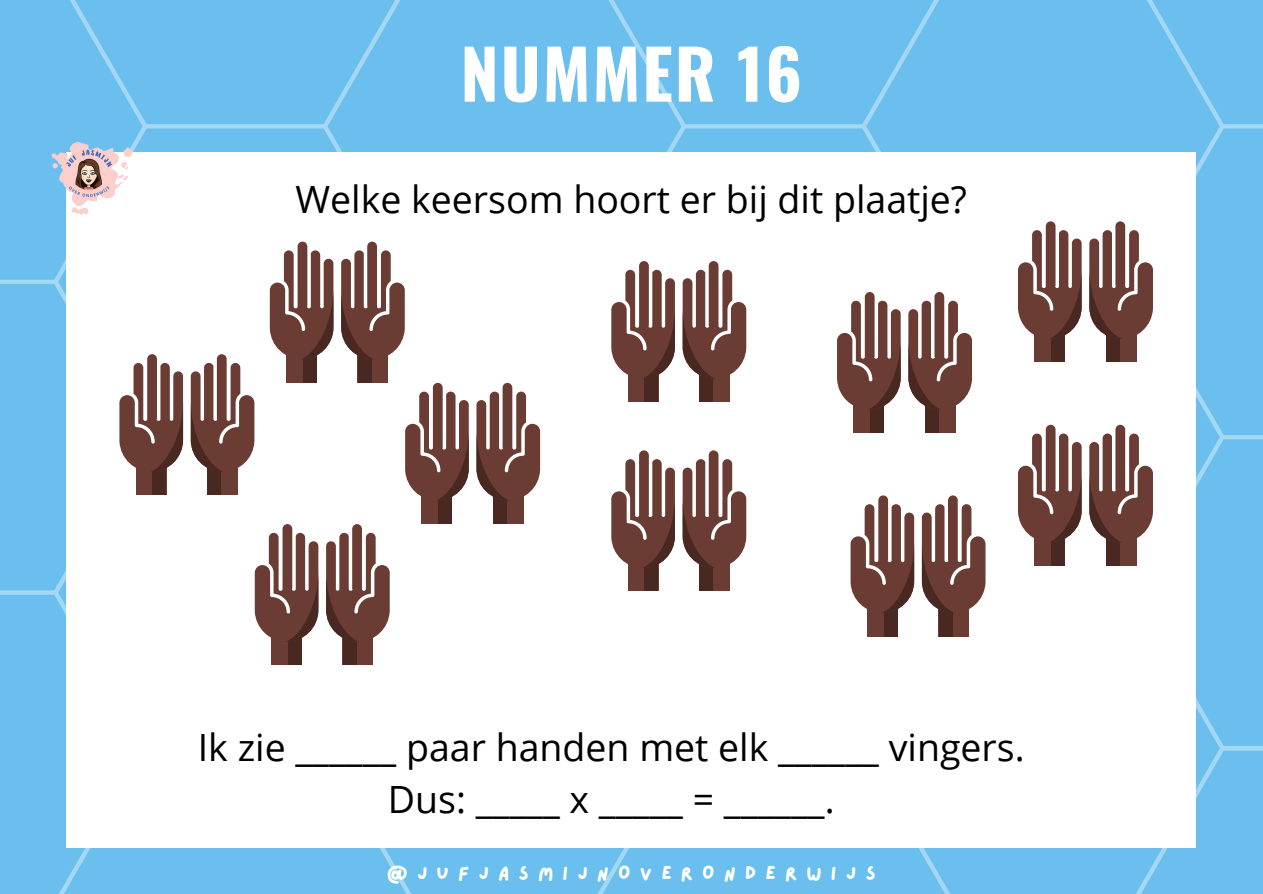
<style>
.page{position:relative;width:1263px;height:894px;background:#fff}
.page>*{position:absolute;margin:0;border:0;box-sizing:border-box;transform-origin:0 0}
.t1{font:700 67.95px "Oswald";letter-spacing:.03em;color:#fff}
.t2{font:37.5px/51.8px "Open Sans";color:#000;text-align:center}
.t3{font:19.2px "Lazydog";letter-spacing:.475em;color:#fff}
</style>
<div class="page">
<div style="left:0;top:0;width:1263px;height:893px;background:#6abfee"></div>
<div style="left:67px;top:152px;width:1129px;height:695px;background:#fff"></div>
<div style="left:136px;top:451px;width:30px;height:43px;background:#6a3c34"></div>
<div style="left:153px;top:451px;width:13px;height:43px;background:#492822"></div>
<svg style="left:119px;top:354px;width:64px;height:117px"></svg>
<div style="left:207px;top:451px;width:31px;height:43px;background:#6a3c34"></div>
<div style="left:207px;top:451px;width:14px;height:43px;background:#492822"></div>
<svg style="left:191px;top:354px;width:63px;height:116px"></svg>
<div style="left:286px;top:339px;width:31px;height:43px;background:#6a3c34"></div>
<div style="left:303px;top:339px;width:14px;height:43px;background:#492822"></div>
<svg style="left:270px;top:241px;width:63px;height:118px"></svg>
<div style="left:358px;top:339px;width:30px;height:43px;background:#6a3c34"></div>
<div style="left:358px;top:339px;width:14px;height:43px;background:#492822"></div>
<svg style="left:341px;top:241px;width:64px;height:118px"></svg>
<div style="left:271px;top:621px;width:31px;height:43px;background:#6a3c34"></div>
<div style="left:288px;top:621px;width:14px;height:43px;background:#492822"></div>
<svg style="left:255px;top:524px;width:63px;height:116px"></svg>
<div style="left:343px;top:621px;width:30px;height:43px;background:#6a3c34"></div>
<div style="left:343px;top:621px;width:14px;height:43px;background:#492822"></div>
<svg style="left:326px;top:524px;width:64px;height:117px"></svg>
<div style="left:422px;top:480px;width:30px;height:43px;background:#6a3c34"></div>
<div style="left:438px;top:480px;width:14px;height:43px;background:#492822"></div>
<svg style="left:405px;top:383px;width:64px;height:117px"></svg>
<div style="left:493px;top:480px;width:30px;height:43px;background:#6a3c34"></div>
<div style="left:493px;top:480px;width:14px;height:43px;background:#492822"></div>
<svg style="left:476px;top:383px;width:64px;height:117px"></svg>
<div style="left:628px;top:547px;width:30px;height:44px;background:#6a3c34"></div>
<div style="left:644px;top:547px;width:14px;height:44px;background:#492822"></div>
<svg style="left:611px;top:450px;width:64px;height:118px"></svg>
<div style="left:699px;top:547px;width:31px;height:44px;background:#6a3c34"></div>
<div style="left:699px;top:547px;width:14px;height:44px;background:#492822"></div>
<svg style="left:683px;top:450px;width:63px;height:118px"></svg>
<div style="left:628px;top:358px;width:30px;height:43px;background:#6a3c34"></div>
<div style="left:644px;top:358px;width:14px;height:43px;background:#492822"></div>
<svg style="left:611px;top:261px;width:64px;height:117px"></svg>
<div style="left:699px;top:358px;width:31px;height:43px;background:#6a3c34"></div>
<div style="left:699px;top:358px;width:14px;height:43px;background:#492822"></div>
<svg style="left:683px;top:261px;width:63px;height:116px"></svg>
<div style="left:867px;top:592px;width:30px;height:44px;background:#6a3c34"></div>
<div style="left:884px;top:592px;width:13px;height:44px;background:#492822"></div>
<svg style="left:850px;top:495px;width:64px;height:118px"></svg>
<div style="left:939px;top:592px;width:30px;height:44px;background:#6a3c34"></div>
<div style="left:939px;top:592px;width:13px;height:44px;background:#492822"></div>
<svg style="left:922px;top:495px;width:63px;height:118px"></svg>
<div style="left:854px;top:389px;width:30px;height:43px;background:#6a3c34"></div>
<div style="left:870px;top:389px;width:14px;height:43px;background:#492822"></div>
<svg style="left:837px;top:292px;width:64px;height:117px"></svg>
<div style="left:925px;top:389px;width:30px;height:43px;background:#6a3c34"></div>
<div style="left:925px;top:389px;width:14px;height:43px;background:#492822"></div>
<svg style="left:908px;top:292px;width:64px;height:117px"></svg>
<div style="left:1035px;top:522px;width:30px;height:43px;background:#6a3c34"></div>
<div style="left:1051px;top:522px;width:14px;height:43px;background:#492822"></div>
<svg style="left:1018px;top:424px;width:64px;height:118px"></svg>
<div style="left:1106px;top:522px;width:30px;height:43px;background:#6a3c34"></div>
<div style="left:1106px;top:522px;width:14px;height:43px;background:#492822"></div>
<svg style="left:1089px;top:424px;width:64px;height:118px"></svg>
<div style="left:1035px;top:319px;width:30px;height:43px;background:#6a3c34"></div>
<div style="left:1051px;top:319px;width:14px;height:43px;background:#492822"></div>
<svg style="left:1018px;top:221px;width:64px;height:118px"></svg>
<div style="left:1106px;top:319px;width:30px;height:43px;background:#6a3c34"></div>
<div style="left:1106px;top:319px;width:14px;height:43px;background:#492822"></div>
<svg style="left:1089px;top:221px;width:64px;height:118px"></svg>
<img style="left:45px;top:131px;width:88px;height:87px">
<h1 class="t1" style="left:461px;top:21px;width:343px">NUMMER 16</h1>
<p class="t2" style="left:295px;top:172px;width:673px">Welke keersom hoort er bij dit plaatje?</p>
<p class="t2" style="left:198px;top:720px;width:828px">Ik zie ______ paar handen met elk ______ vingers.<br>Dus: _____ x _____ = ______.</p>
<p class="t3" style="left:387px;top:863px;width:490px">@JUFJASMIJNOVERONDERWIJS</p>
</div>
